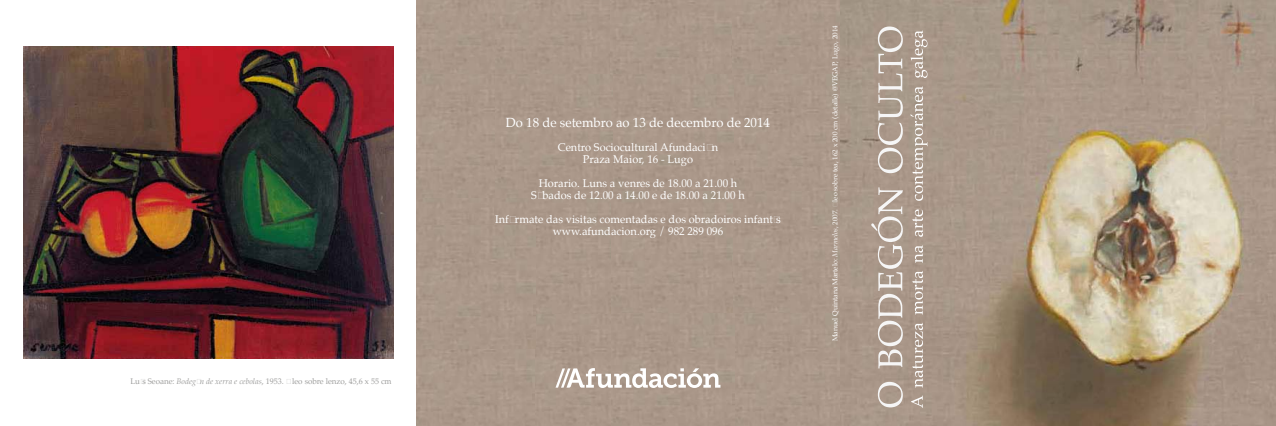
<style>
.page{position:relative;width:1276px;height:426px;background:#fff}
.page>*{position:absolute;margin:0;border:0;box-sizing:border-box;transform-origin:0 0}
.t1{font:13px "Palatino";color:#fff}
.t2{font:11px/12px "Palatino";color:#fff;text-align:center}
.t3{font:8px "Palatino";color:#9d9d9c}
.t4{font:7px "Palatino";color:#fff}
.s1{font-style:italic}
</style>
<div class="page">
<div style="left:495px;top:197px;width:116px;height:117px;background:#aa9789"></div>
<div style="left:522px;top:314px;width:89px;height:111px;background:#aa9789"></div>
<div style="left:495px;top:0;width:116px;height:74px;background:#aa988a"></div>
<div style="left:496px;top:74px;width:117px;height:123px;background:#aa9789"></div>
<div style="left:613px;top:74px;width:123px;height:117px;background:#aa9789"></div>
<div style="left:416px;top:225px;width:119px;height:123px;background:#aa9789"></div>
<img style="left:840px;top:0;width:436px;height:425px">
<svg style="left:878px;top:381px;width:25px;height:26px"></svg>
<svg style="left:871px;top:187px;width:32px;height:181px;background:#b9aba0"></svg>
<svg style="left:878px;top:26px;width:25px;height:147px"></svg>
<svg style="left:911px;top:395px;width:12px;height:12px"></svg>
<svg style="left:912px;top:322px;width:11px;height:65px"></svg>
<svg style="left:912px;top:270px;width:11px;height:44px"></svg>
<svg style="left:915px;top:245px;width:8px;height:17px"></svg>
<svg style="left:912px;top:209px;width:11px;height:27px"></svg>
<svg style="left:910px;top:86px;width:17px;height:114px;background:#b7a99d"></svg>
<svg style="left:910px;top:30px;width:17px;height:48px"></svg>
<img style="left:24px;top:46px;width:370px;height:311px">
<svg style="left:555px;top:367px;width:165px;height:20px"></svg>
<p class="t3" style="left:130px;top:374px;width:263px">Luís Seoane: <span class="s1">Bodegón de xerra e cebolas</span>, 1953. Óleo sobre lenzo, 45,6 x 55 cm</p>
<p class="t1" style="left:506px;top:112px;width:266px">Do 18 de setembro ao 13 de decembro de 2014</p>
<p class="t2" style="left:558px;top:141px;width:162px">Centro Sociocultural Afundación<br>Praza Maior, 16 - Lugo</p>
<p class="t2" style="left:531px;top:177px;width:215px">Horario. Luns a venres de 18.00 a 21.00 h<br>Sábados de 12.00 a 14.00 e de 18.00 a 21.00 h</p>
<p class="t2" style="left:495px;top:213px;width:287px">Infórmate das visitas comentadas e dos obradoiros infantís www.afundacion.org / 982 289 096</p>
<p class="t4" style="left:829px;top:341px;width:317px;rotate:-90deg">Manuel Quintana Martelo: <span class="s1">Marmelos</span>, 2007. Óleo sobre tea, 162 x 200 cm (detalle) @VEGAP, Lugo, 2014</p>
</div>
